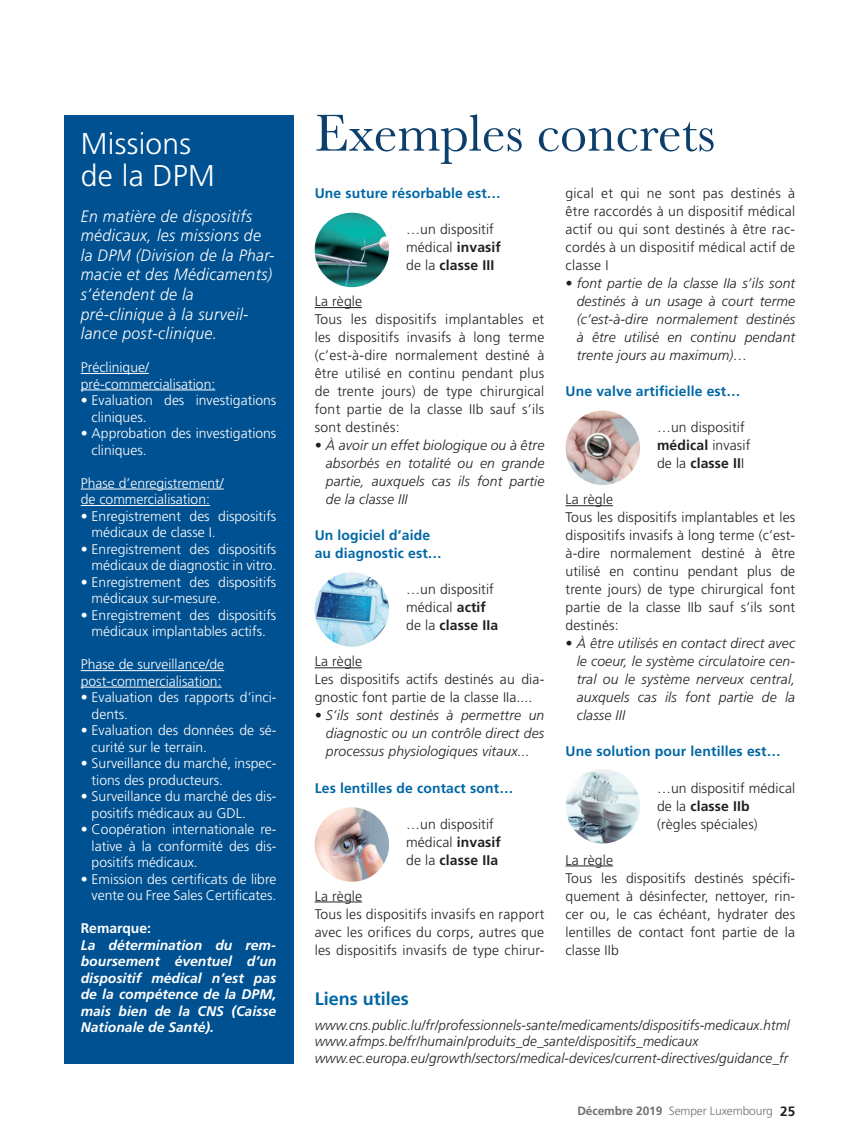
<style>
.page{position:relative;width:859px;height:1136px;background:#fff}
.page>*{position:absolute;margin:0;border:0;box-sizing:border-box;transform-origin:0 0}
.t1{font:54px "Baskerville";color:#0c3f6c}
.t2{font:300 30px "Frutiger";letter-spacing:.01em;color:#fff}
.t3{font:700 18px "Frutiger";color:#0067a5}
.t4{font:italic 300 16.5px/19.5px "Frutiger";letter-spacing:.025em;color:#fff;scale:.95 1}
.t5{font:300 13.95px/18px "Frutiger";letter-spacing:.01em;color:#231f20;text-align:justify}
.t6{font:300 13.95px/16.5px "Frutiger";color:#fff}
.t7{font:italic 300 13.95px/18px "Frutiger";letter-spacing:.01em;color:#231f20;text-align:justify}
.t8{font:italic 300 13.95px "Frutiger";letter-spacing:.01em;color:#231f20;scale:.96 1}
.t9{font:700 13.95px "Frutiger";letter-spacing:.01em;color:#0067a5}
.t10{font:italic 700 13.95px/16.5px "Frutiger";color:#fff;text-align:justify}
.t11{font:700 13.95px "Frutiger";letter-spacing:.01em;color:#231f20}
.t12{font:700 13.95px "Frutiger";color:#fff}
.t13{font:300 12px "Frutiger";letter-spacing:-.01em;color:#727172}
.s1{font-weight:700}
.s2{font-weight:300}
.s3{font-weight:700;font-size:13.5px;color:#231f20}
</style>
<div class="page">
<hr style="left:315px;top:307px;width:47px;height:1px;background:#231f20">
<hr style="left:315px;top:667px;width:47px;height:1px;background:#231f20">
<hr style="left:315px;top:901px;width:47px;height:1px;background:#231f20">
<hr style="left:566px;top:505px;width:47px;height:1px;background:#231f20">
<hr style="left:566px;top:865px;width:47px;height:1px;background:#231f20">
<div style="left:64px;top:115px;width:229px;height:948px;background:#005191"></div>
<hr style="left:81px;top:373px;width:68px;height:1px;background:#fff">
<hr style="left:81px;top:389px;width:134px;height:1px;background:#fff">
<hr style="left:81px;top:488px;width:143px;height:1px;background:#fff">
<hr style="left:81px;top:505px;width:129px;height:1px;background:#fff">
<hr style="left:81px;top:670px;width:143px;height:1px;background:#fff">
<hr style="left:81px;top:686px;width:141px;height:1px;background:#fff">
<img style="left:315px;top:213px;width:74px;height:74px;border-radius:37px">
<img style="left:315px;top:572px;width:74px;height:74px;border-radius:37px">
<img style="left:315px;top:807px;width:74px;height:74px;border-radius:37px">
<img style="left:566px;top:410px;width:74px;height:75px;border-radius:37px">
<img style="left:566px;top:769px;width:74px;height:74px;border-radius:37px">
<p class="t2" style="left:81px;top:127px;width:112px">Missions</p>
<p class="t2" style="left:81px;top:158px;width:136px">de la DPM</p>
<p class="t4" style="left:81px;top:207px;width:205px">En matière de dispositifs médicaux, les missions de la DPM (Division de la Phar&shy;macie et des Médicaments) s’étendent de la</p>
<p class="t4" style="left:81px;top:304px;width:178px">pré-clinique à la surveil&shy;lance post-clinique.</p>
<p class="t6" style="left:81px;top:359px;width:70px">Préclinique/</p>
<p class="t6" style="left:81px;top:375px;width:136px">pré-commercialisation:</p>
<p class="t6" style="left:92px;top:392px;width:186px;text-indent:-11px">• Evaluation des investigations cliniques.</p>
<p class="t6" style="left:92px;top:425px;width:186px;text-indent:-11px">• Approbation des investigations cliniques.</p>
<p class="t6" style="left:81px;top:474px;width:144px">Phase d’enregistrement/</p>
<p class="t6" style="left:81px;top:491px;width:131px">de commercialisation:</p>
<p class="t6" style="left:92px;top:507px;width:186px;text-indent:-11px">• Enregistrement des dispositifs médicaux de classe I.</p>
<p class="t6" style="left:81px;top:540px;width:197px;text-align:right">• Enregistrement des dispositifs médicaux de diagnostic in vitro.</p>
<p class="t6" style="left:92px;top:573px;width:186px;text-indent:-11px">• Enregistrement des dispositifs médicaux sur-mesure.</p>
<p class="t6" style="left:81px;top:606px;width:197px;text-align:center">• Enregistrement des dispositifs médicaux implantables actifs.</p>
<p class="t6" style="left:81px;top:656px;width:145px">Phase de surveillance/de</p>
<p class="t6" style="left:81px;top:672px;width:142px">post-commercialisation:</p>
<p class="t6" style="left:92px;top:689px;width:186px;text-indent:-11px">• Evaluation des rapports d’inci&shy;dents.</p>
<p class="t6" style="left:92px;top:722px;width:186px;text-indent:-11px">• Evaluation des données de sé&shy;curité sur le terrain.</p>
<p class="t6" style="left:92px;top:755px;width:186px;text-indent:-11px">• Surveillance du marché, inspec&shy;tions des producteurs.</p>
<p class="t6" style="left:92px;top:788px;width:186px;text-indent:-11px">• Surveillance du marché des dis&shy;positifs médicaux au GDL.</p>
<p class="t6" style="left:92px;top:821px;width:186px;text-align:justify;text-indent:-11px">• Coopération internationale re&shy;lative à la conformité des dis&shy;positifs médicaux.</p>
<p class="t6" style="left:81px;top:870px;width:197px;text-align:right">• Emission des certificats de libre vente ou Free Sales Certificates.</p>
<p class="t12" style="left:81px;top:920px;width:72px">Remarque:</p>
<p class="t10" style="left:81px;top:936px;width:197px">La détermination du rem&shy;boursement éventuel d’un dispositif médical n’est pas de la compétence de la DPM, mais bien de la CNS (Caisse Nationale de Santé).</p>
<p class="t1" style="left:315px;top:99px;width:402px">Exemples concrets</p>
<p class="t9" style="left:315px;top:185px;width:188px">Une suture résorbable est…</p>
<p class="t5" style="left:406px;top:220px;width:89px">…un dispositif</p>
<p class="t5" style="left:406px;top:238px;width:96px">médical <span class="s1">invasif</span></p>
<p class="t11" style="left:406px;top:257px;width:90px"><span class="s2">de la</span> classe III</p>
<p class="t5" style="left:315px;top:292px;width:49px">La règle</p>
<p class="t5" style="left:315px;top:310px;width:231px">Tous les dispositifs implantables et les dispositifs invasifs à long terme (c’est-à-dire normalement destiné à être utilisé en continu pendant plus de trente jours) de type chirurgical font partie de la classe IIb sauf s’ils sont destinés:</p>
<p class="t7" style="left:326px;top:436px;width:220px;text-indent:-11px">• À avoir un effet biologique ou à être absorbés en totalité ou en grande partie, auxquels cas ils font partie de la classe III</p>
<p class="t9" style="left:315px;top:527px;width:117px">Un logiciel d’aide</p>
<p class="t9" style="left:315px;top:545px;width:129px">au diagnostic est…</p>
<p class="t5" style="left:406px;top:580px;width:89px">…un dispositif</p>
<p class="t5" style="left:406px;top:598px;width:81px">médical <span class="s1">actif</span></p>
<p class="t11" style="left:406px;top:617px;width:94px"><span class="s2">de la</span> classe IIa</p>
<p class="t5" style="left:315px;top:652px;width:49px">La règle</p>
<p class="t5" style="left:315px;top:670px;width:231px">Les dispositifs actifs destinés au dia&shy;gnostic font partie de la classe IIa....</p>
<p class="t7" style="left:326px;top:706px;width:220px;text-indent:-11px">• S’ils sont destinés à permettre un diagnostic ou un contrôle direct des processus physiologiques vitaux...</p>
<p class="t9" style="left:315px;top:779px;width:200px">Les lentilles de contact sont…</p>
<p class="t5" style="left:406px;top:814px;width:89px">…un dispositif</p>
<p class="t5" style="left:406px;top:832px;width:96px">médical <span class="s1">invasif</span></p>
<p class="t11" style="left:406px;top:851px;width:94px"><span class="s2">de la</span> classe IIa</p>
<p class="t5" style="left:315px;top:886px;width:49px">La règle</p>
<p class="t5" style="left:315px;top:904px;width:231px">Tous les dispositifs invasifs en rapport avec les orifices du corps, autres que les dispositifs invasifs de type chirur-</p>
<p class="t5" style="left:566px;top:184px;width:231px">gical et qui ne sont pas destinés à être raccordés à un dispositif médical actif ou qui sont destinés à être rac&shy;cordés à un dispositif médical actif de classe I</p>
<p class="t7" style="left:577px;top:274px;width:220px;text-indent:-11px">• font partie de la classe IIa s’ils sont destinés à un usage à court terme (c’est-à-dire normalement destinés à être utilisé en continu pendant trente jours au maximum)…</p>
<p class="t9" style="left:566px;top:383px;width:176px">Une valve artificielle est…</p>
<p class="t5" style="left:657px;top:418px;width:89px">…un dispositif</p>
<p class="t11" style="left:657px;top:437px;width:95px">médical <span class="s2">invasif</span></p>
<p class="t11" style="left:657px;top:455px;width:89px"><span class="s2">de la</span> classe II<span class="s2">I</span></p>
<p class="t5" style="left:566px;top:490px;width:49px">La règle</p>
<p class="t5" style="left:566px;top:508px;width:231px">Tous les dispositifs implantables et les dispositifs invasifs à long terme (c’est&shy;à-dire normalement destiné à être utilisé en continu pendant plus de trente jours) de type chirurgical font partie de la classe IIb sauf s’ils sont destinés:</p>
<p class="t7" style="left:577px;top:634px;width:220px;text-indent:-11px">• À être utilisés en contact direct avec le coeur, le système circulatoire cen&shy;tral ou le système nerveux central, auxquels cas ils font partie de la classe III</p>
<p class="t9" style="left:566px;top:743px;width:217px">Une solution pour lentilles est…</p>
<p class="t5" style="left:657px;top:778px;width:140px">…un dispositif médical</p>
<p class="t11" style="left:657px;top:797px;width:94px"><span class="s2">de la</span> classe IIb</p>
<p class="t5" style="left:657px;top:814px;width:102px">(règles spéciales)</p>
<p class="t5" style="left:566px;top:850px;width:49px">La règle</p>
<p class="t5" style="left:566px;top:868px;width:231px">Tous les dispositifs destinés spécifi&shy;quement à désinfecter, nettoyer, rin&shy;cer ou, le cas échéant, hydrater des lentilles de contact font partie de la classe IIb</p>
<p class="t3" style="left:315px;top:987px;width:96px">Liens utiles</p>
<p class="t8" style="left:315px;top:1016px;width:497px">www.cns.public.lu/fr/professionnels-sante/medicaments/dispositifs-medicaux.html</p>
<p class="t8" style="left:315px;top:1033px;width:401px">www.afmps.be/fr/humain/produits_de_sante/dispositifs_medicaux</p>
<p class="t8" style="left:315px;top:1049px;width:495px">www.ec.europa.eu/growth/sectors/medical-devices/current-directives/guidance_fr</p>
<p class="t13" style="left:577px;top:1104px;width:219px"><span class="s1">Décembre 2019</span> Semper Luxembourg <span class="s3">25</span></p>
</div>
